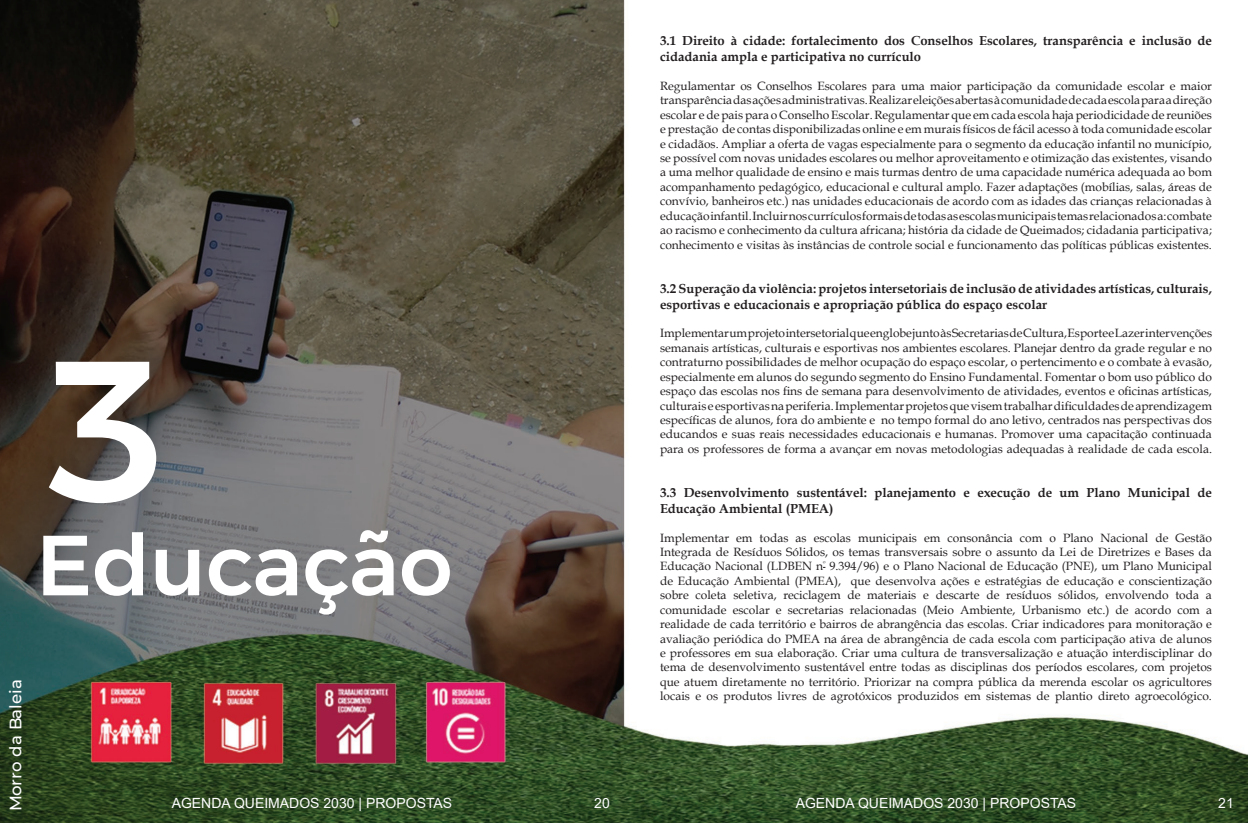
<style>
.page{position:relative;width:1248px;height:823px;background:#fff}
.page>*{position:absolute;margin:0;border:0;box-sizing:border-box;transform-origin:0 0}
.t1{font:500 200px "Montserrat Alternates";color:#fff}
.t2{font:500 85px "Montserrat";color:#fff}
.t3{font:500 16.6px "Montserrat";letter-spacing:-.01em;color:#fff}
.t4{font:14px "Arial";color:#fff}
.t5{font:700 13px/15.6px "Book Antiqua";color:#231f20}
.t6{font:12px/14.4px "Book Antiqua";color:#231f20;text-align:justify}
</style>
<div class="page">
<img style="left:0;top:0;width:1247px;height:822px">
<h3 class="t3" style="left:4px;top:810px;width:133px;rotate:-90deg">Morro da Baleia</h3>
<h1 class="t1" style="left:45px;top:269px;width:125px">3</h1>
<h2 class="t2" style="left:36px;top:496px;width:418px">Educação</h2>
<p class="t5" style="left:660px;top:33px;width:553px">3.1 Direito à cidade: fortalecimento dos Conselhos Escolares, transparência e inclusão de cidadania ampla e participativa no currículo</p>
<p class="t6" style="left:660px;top:78px;width:553px">Regulamentar os Conselhos Escolares para uma maior participação da comunidade escolar e maior transparência das ações administrativas. Realizar eleições abertas à comunidade de cada escola para a direção escolar e de pais para o Conselho Escolar. Regulamentar que em cada escola haja periodicidade de reuniões e prestação de contas disponibilizadas online e em murais físicos de fácil acesso à toda comunidade escolar e cidadãos. Ampliar a oferta de vagas especialmente para o segmento da educação infantil no município, se possível com novas unidades escolares ou melhor aproveitamento e otimização das existentes, visando a uma melhor qualidade de ensino e mais turmas dentro de uma capacidade numérica adequada ao bom acompanhamento pedagógico, educacional e cultural amplo. Fazer adaptações (mobílias, salas, áreas de convívio, banheiros etc.) nas unidades educacionais de acordo com as idades das crianças relacionadas à educação infantil. Incluir nos currículos formais de todas as escolas municipais temas relacionados a: combate ao racismo e conhecimento da cultura africana; história da cidade de Queimados; cidadania participativa; conhecimento e visitas às instâncias de controle social e funcionamento das políticas públicas existentes.</p>
<p class="t5" style="left:660px;top:280px;width:553px">3.2 Superação da violência: projetos intersetoriais de inclusão de atividades artísticas, culturais, esportivas e educacionais e apropriação pública do espaço escolar</p>
<p class="t6" style="left:660px;top:325px;width:553px">Implementar um projeto intersetorial que englobe junto às Secretarias de Cultura, Esporte e Lazer intervenções semanais artísticas, culturais e esportivas nos ambientes escolares. Planejar dentro da grade regular e no contraturno possibilidades de melhor ocupação do espaço escolar, o pertencimento e o combate à evasão, especialmente em alunos do segundo segmento do Ensino Fundamental. Fomentar o bom uso público do espaço das escolas nos fins de semana para desenvolvimento de atividades, eventos e oficinas artísticas, culturais e esportivas na periferia. Implementar projetos que visem trabalhar dificuldades de aprendizagem específicas de alunos, fora do ambiente e no tempo formal do ano letivo, centrados nas perspectivas dos educandos e suas reais necessidades educacionais e humanas. Promover uma capacitação continuada para os professores de forma a avançar em novas metodologias adequadas à realidade de cada escola.</p>
<p class="t5" style="left:660px;top:484px;width:553px">3.3 Desenvolvimento sustentável: planejamento e execução de um Plano Municipal de<br>Educação Ambiental (PMEA)</p>
<p class="t6" style="left:660px;top:529px;width:553px">Implementar em todas as escolas municipais em consonância com o Plano Nacional de Gestão Integrada de Resíduos Sólidos, os temas transversais sobre o assunto da Lei de Diretrizes e Bases da Educação Nacional (LDBEN n<sup>º</sup> 9.394/96) e o Plano Nacional de Educação (PNE), um Plano Municipal de Educação Ambiental (PMEA), que desenvolva ações e estratégias de educação e conscientização sobre coleta seletiva, reciclagem de materiais e descarte de resíduos sólidos, envolvendo toda a comunidade escolar e secretarias relacionadas (Meio Ambiente, Urbanismo etc.) de acordo com a realidade de cada território e bairros de abrangência das escolas. Criar indicadores para monitoração e avaliação periódica do PMEA na área de abrangência de cada escola com participação ativa de alunos e professores em sua elaboração. Criar uma cultura de transversalização e atuação interdisciplinar do tema de desenvolvimento sustentável entre todas as disciplinas dos períodos escolares, com projetos que atuem diretamente no território. Priorizar na compra pública da merenda escolar os agricultores locais e os produtos livres de agrotóxicos produzidos em sistemas de plantio direto agroecológico.</p>
<p class="t4" style="left:172px;top:793px;width:282px">AGENDA QUEIMADOS 2030 | PROPOSTAS</p>
<p class="t4" style="left:594px;top:793px;width:17px">20</p>
<p class="t4" style="left:795px;top:793px;width:282px">AGENDA QUEIMADOS 2030 | PROPOSTAS</p>
<p class="t4" style="left:1217px;top:793px;width:17px">21</p>
</div>
